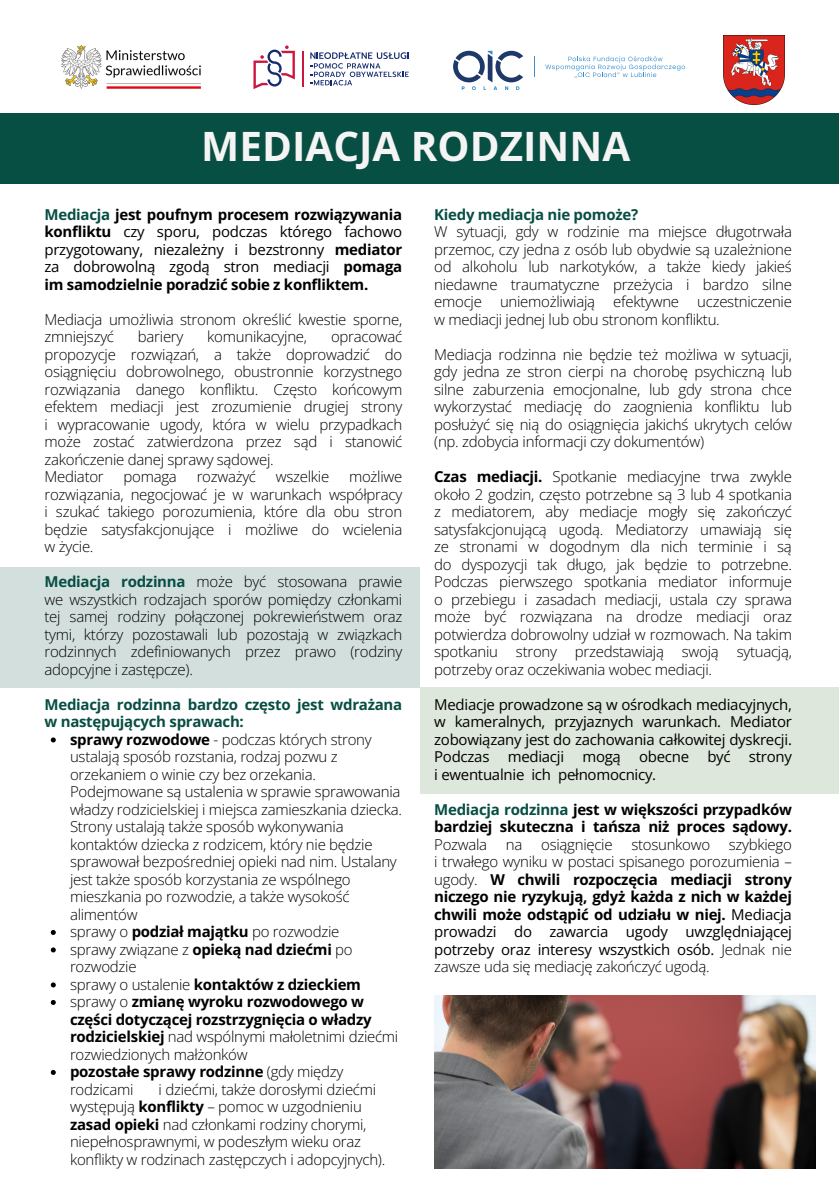
<style>
.page{position:relative;width:839px;height:1191px;background:#fff}
.page>*{position:absolute;margin:0;border:0;box-sizing:border-box;transform-origin:0 0}
.t1{font:700 40.4px "Open Sans";color:#f4f4f4}
.t2{font:300 15px/17.6px "Open Sans";letter-spacing:-.02em;color:#000;text-align:justify}
.t3{font:700 15px/17.6px "Open Sans";letter-spacing:-.02em;color:#000;text-align:justify}
.t4{font:15px/17.6px "Open Sans";letter-spacing:-.02em;color:#000;text-align:justify}
.t5{font:700 15px/17.6px "Open Sans";letter-spacing:-.02em;color:#074e43}
.s1{font-weight:700}
.s2{color:#074e43}
.s3{font-weight:300}
.s4{font-weight:400}
.s5{font-weight:700;color:#074e43}
</style>
<div class="page">
<div style="left:0;top:113px;width:838px;height:71px;background:#074e43"></div>
<img style="left:61px;top:45px;width:140px;height:44px">
<svg style="left:253px;top:45px;width:42px;height:44px"></svg>
<hr style="left:302px;top:51px;width:1px;height:36px;background:#cd153f">
<svg style="left:310px;top:52px;width:98px;height:33px"></svg>
<img style="left:723px;top:35px;width:61px;height:69px">
<svg style="left:453px;top:51px;width:70px;height:39px"></svg>
<svg style="left:534px;top:56px;width:1px;height:21px"></svg>
<svg style="left:545px;top:56px;width:140px;height:22px"></svg>
<div style="left:0;top:568px;width:419px;height:120px;background:#d3dfdd"></div>
<div style="left:420px;top:688px;width:418px;height:106px;background:#dee7db"></div>
<img style="left:434px;top:996px;width:381px;height:172px">
<svg style="left:51px;top:737px;width:5px;height:5px"></svg>
<svg style="left:51px;top:930px;width:5px;height:5px"></svg>
<svg style="left:51px;top:947px;width:5px;height:5px"></svg>
<svg style="left:51px;top:982px;width:5px;height:5px"></svg>
<svg style="left:51px;top:1000px;width:5px;height:5px"></svg>
<svg style="left:51px;top:1070px;width:5px;height:5px"></svg>
<p class="t1" style="left:201px;top:118px;width:430px">MEDIACJA RODZINNA</p>
<p class="t5" style="left:434px;top:205px;width:205px">Kiedy mediacja nie pomoże?</p>
<p class="t2" style="left:434px;top:223px;width:359px">W sytuacji, gdy w rodzinie ma miejsce długotrwała przemoc, czy jedna z osób lub obydwie są uzależnione od alkoholu lub narkotyków, a także kiedy jakieś niedawne traumatyczne przeżycia i bardzo silne emocje uniemożliwiają efektywne uczestniczenie w mediacji jednej lub obu stronom konfliktu.</p>
<p class="t2" style="left:434px;top:345px;width:359px">Mediacja rodzinna nie będzie też możliwa w sytuacji, gdy jedna ze stron cierpi na chorobę psychiczną lub silne zaburzenia emocjonalne, lub gdy strona chce wykorzystać mediację do zaognienia konfliktu lub posłużyć się nią do osiągnięcia jakichś ukrytych celów (np. zdobycia informacji czy dokumentów)</p>
<p class="t2" style="left:434px;top:468px;width:359px"><span class="s1">Czas mediacji.</span> Spotkanie mediacyjne trwa zwykle około 2 godzin, często potrzebne są 3 lub 4 spotkania z mediatorem, aby mediacje mogły się zakończyć satysfakcjonującą ugodą. Mediatorzy umawiają się ze stronami w dogodnym dla nich terminie i są do dyspozycji tak długo, jak będzie to potrzebne.<br>Podczas pierwszego spotkania mediator informuje o przebiegu i zasadach mediacji, ustala czy sprawa może być rozwiązana na drodze mediacji oraz potwierdza dobrowolny udział w rozmowach. Na takim spotkaniu strony przedstawiają swoją sytuacją, potrzeby oraz oczekiwania wobec mediacji.</p>
<p class="t4" style="left:434px;top:695px;width:359px">Mediacje prowadzone są w ośrodkach mediacyjnych, w kameralnych, przyjaznych warunkach. Mediator zobowiązany jest do zachowania całkowitej dyskrecji.<br>Podczas mediacji mogą obecne być strony i ewentualnie ich pełnomocnicy.</p>
<p class="t3" style="left:434px;top:800px;width:359px"><span class="s2">Mediacja rodzinna</span> jest w większości przypadków bardziej skuteczna i tańsza niż proces sądowy.<br><span class="s3">Pozwala na osiągnięcie stosunkowo szybkiego i trwałego wyniku w postaci spisanego porozumienia – ugody.</span> W chwili rozpoczęcia mediacji strony niczego nie ryzykują, gdyż każda z nich w każdej chwili może odstąpić od udziału w niej. <span class="s4">Mediacja prowadzi do zawarcia ugody uwzględniającej potrzeby oraz interesy wszystkich osób.</span> <span class="s3">Jednak nie zawsze uda się mediację zakończyć ugodą.</span></p>
<h1 class="t3" style="left:45px;top:205px;width:359px"><span class="s2">Mediacja</span> jest poufnym procesem rozwiązywania konfliktu <span class="s4">czy sporu, podczas którego fachowo przygotowany, niezależny i bezstronny</span> mediator <span class="s4">za dobrowolną zgodą stron mediacji</span> pomaga im samodzielnie poradzić sobie z konfliktem.</h1>
<p class="t2" style="left:45px;top:310px;width:359px">Mediacja umożliwia stronom określić kwestie sporne, zmniejszyć</p>
<p class="t2" style="left:45px;top:328px;width:359px;text-indent:286px">opracować propozycje rozwiązań, a także doprowadzić do osiągnięciu dobrowolnego, obustronnie korzystnego rozwiązania danego konfliktu. Często końcowym efektem mediacji jest zrozumienie drugiej strony i wypracowanie ugody, która w wielu przypadkach może zostać zatwierdzona przez sąd i stanowić zakończenie danej sprawy sądowej.</p>
<p class="t2" style="left:45px;top:468px;width:61px">Mediator</p>
<p class="t2" style="left:123px;top:468px;width:55px">pomaga</p>
<p class="t2" style="left:197px;top:468px;width:61px">rozważyć</p>
<p class="t2" style="left:276px;top:468px;width:55px">wszelkie</p>
<p class="t2" style="left:138px;top:328px;width:47px">bariery</p>
<p class="t2" style="left:207px;top:328px;width:101px">komunikacyjne,</p>
<p class="t2" style="left:45px;top:468px;width:359px;text-indent:304px">możliwe rozwiązania, negocjować je w warunkach współpracy i szukać takiego porozumienia, które dla obu stron będzie satysfakcjonujące i możliwe do wcielenia w życie.</p>
<p class="t2" style="left:45px;top:573px;width:359px"><span class="s5">Mediacja rodzinna</span> może być stosowana prawie we wszystkich rodzajach sporów pomiędzy członkami tej samej rodziny połączonej pokrewieństwem oraz tymi, którzy pozostawali lub pozostają w związkach rodzinnych zdefiniowanych przez prawo (rodziny adopcyjne i zastępcze).</p>
<p class="t5" style="left:45px;top:695px;width:359px">Mediacja rodzinna bardzo często jest wdrażana w następujących sprawach:</p>
<h2 class="t2" style="left:70px;top:730px;width:333px;text-align:left"><span class="s1">sprawy rozwodowe</span> - podczas których strony ustalają sposób rozstania, rodzaj pozwu z orzekaniem o winie czy bez orzekania.<br>Podejmowane są ustalenia w sprawie sprawowania władzy rodzicielskiej i miejsca zamieszkania dziecka.<br>Strony ustalają także sposób wykonywania kontaktów dziecka z rodzicem, który nie będzie sprawował bezpośredniej opieki nad nim. Ustalany jest także sposób korzystania ze wspólnego mieszkania po rozwodzie, a także wysokość alimentów</h2>
<p class="t2" style="left:70px;top:923px;width:271px">sprawy o <span class="s1">podział majątku</span> po rozwodzie</p>
<p class="t2" style="left:70px;top:940px;width:284px">sprawy związane z <span class="s1">opieką nad dziećmi</span> po rozwodzie</p>
<p class="t3" style="left:70px;top:975px;width:292px"><span class="s3">sprawy o ustalenie</span> kontaktów z dzieckiem</p>
<p class="t3" style="left:70px;top:993px;width:330px;text-align:left"><span class="s3">sprawy o</span> zmianę wyroku rozwodowego w części dotyczącej rozstrzygnięcia o władzy rodzicielskiej <span class="s3">nad wspólnymi małoletnimi dziećmi rozwiedzionych małżonków</span></p>
<p class="t3" style="left:70px;top:1063px;width:275px">pozostałe sprawy rodzinne <span class="s3">(gdy między rodzicami</span></p>
<p class="t2" style="left:70px;top:1080px;width:317px;text-align:left;text-indent:89px">i dziećmi, także dorosłymi dziećmi występują <span class="s1">konflikty</span> – pomoc w uzgodnieniu <span class="s1">zasad opieki</span> nad członkami rodziny chorymi, niepełnosprawnymi, w podeszłym wieku oraz konflikty w rodzinach zastępczych i adopcyjnych).</p>
</div>
